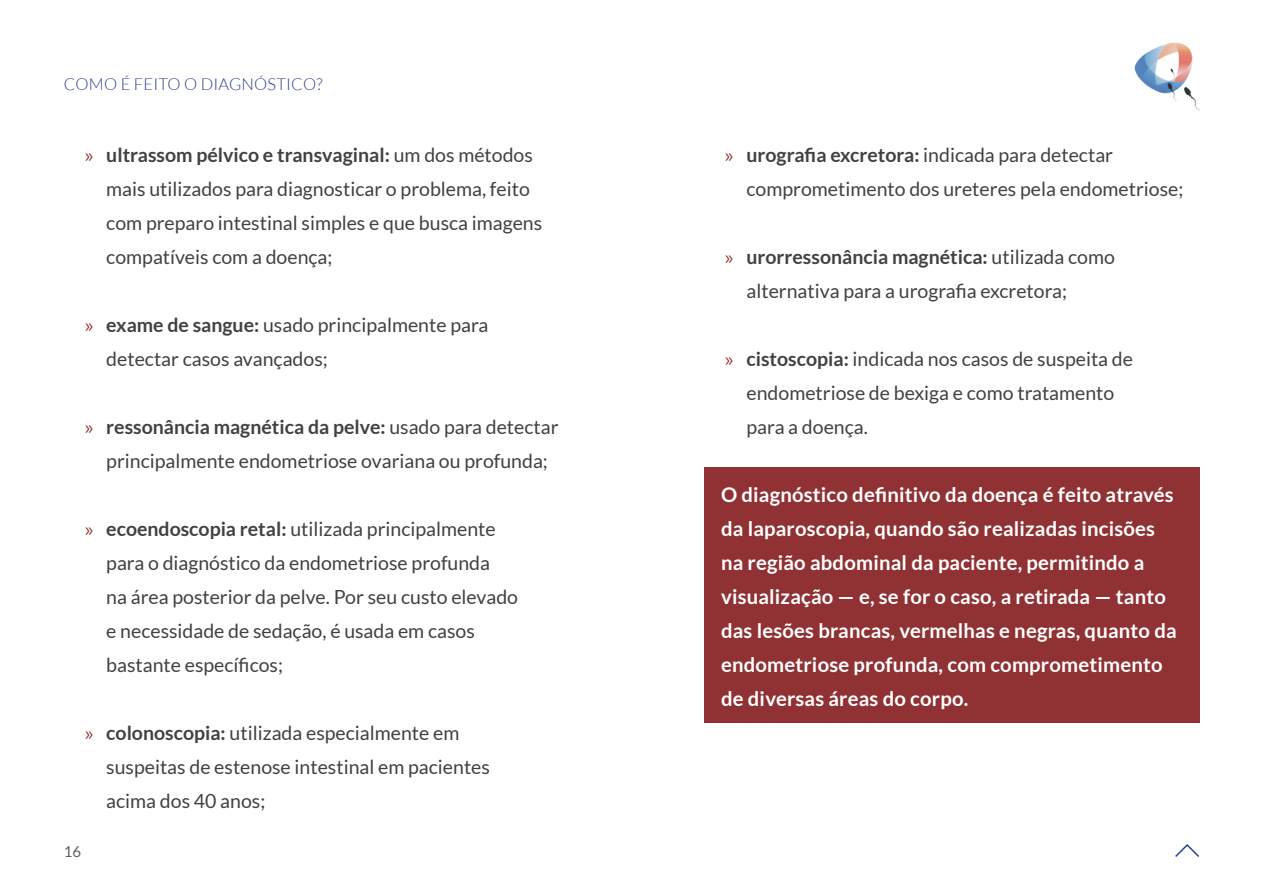
<style>
.page{position:relative;width:1263px;height:893px;background:#fff}
.page>*{position:absolute;margin:0;border:0;box-sizing:border-box;transform-origin:0 0}
.t1{font:700 20.25px/34px "Lato";letter-spacing:.01em;color:#fff}
.t2{font:19.5px/34px "Lato";color:#414042}
.t3{font:300 16.5px "Lato";letter-spacing:.01em;color:#2e408f}
.t4{font:15px "Lato";color:#5d5d5d}
.s1{font-family:"Myriad Pro";color:#903234}
.s2{font-weight:700}
</style>
<div class="page">
<svg style="left:1175px;top:844px;width:24px;height:13px"></svg>
<img style="left:1134px;top:42px;width:66px;height:69px">
<div style="left:704px;top:468px;width:495px;height:255px;background:#903234"></div>
<p class="t3" style="left:64px;top:76px;width:260px">COMO É FEITO O DIAGNÓSTICO?</p>
<p class="t2" style="left:106px;top:137px;width:437px;text-indent:-21px"><span class="s1">»</span> <span class="s2">ultrassom pélvico e transvaginal:</span> um dos métodos mais utilizados para diagnosticar o problema, feito com preparo intestinal simples e que busca imagens compatíveis com a doença;</p>
<p class="t2" style="left:106px;top:307px;width:384px;text-indent:-21px"><span class="s1">»</span> <span class="s2">exame de sangue:</span> usado principalmente para detectar casos avançados;</p>
<p class="t2" style="left:85px;top:409px;width:475px;text-align:center"><span class="s1">»</span> <span class="s2">ressonância magnética da pelve:</span> usado para detectar principalmente endometriose ovariana ou profunda;</p>
<p class="t2" style="left:106px;top:512px;width:413px;text-indent:-21px"><span class="s1">»</span> <span class="s2">ecoendoscopia retal:</span> utilizada principalmente para o diagnóstico da endometriose profunda<br>na área posterior da pelve. Por seu custo elevado e necessidade de sedação, é usada em casos bastante específicos;</p>
<p class="t2" style="left:106px;top:716px;width:385px;text-indent:-21px"><span class="s1">»</span> <span class="s2">colonoscopia:</span> utilizada especialmente em suspeitas de estenose intestinal em pacientes acima dos 40 anos;</p>
<p class="t4" style="left:64px;top:843px;width:19px">16</p>
<p class="t2" style="left:746px;top:137px;width:438px;text-indent:-21px"><span class="s1">»</span> <span class="s2">urografia excretora:</span> indicada para detectar comprometimento dos ureteres pela endometriose;</p>
<p class="t2" style="left:746px;top:239px;width:370px;text-indent:-21px"><span class="s1">»</span> <span class="s2">urorressonância magnética:</span> utilizada como alternativa para a urografia excretora;</p>
<p class="t2" style="left:746px;top:341px;width:388px;text-indent:-21px"><span class="s1">»</span> <span class="s2">cistoscopia:</span> indicada nos casos de suspeita de endometriose de bexiga e como tratamento para a doença.</p>
<p class="t1" style="left:721px;top:477px;width:457px">O diagnóstico definitivo da doença é feito através da laparoscopia, quando são realizadas incisões na região abdominal da paciente, permitindo a visualização — e, se for o caso, a retirada — tanto das lesões brancas, vermelhas e negras, quanto da endometriose profunda, com comprometimento de diversas áreas do corpo.</p>
</div>
